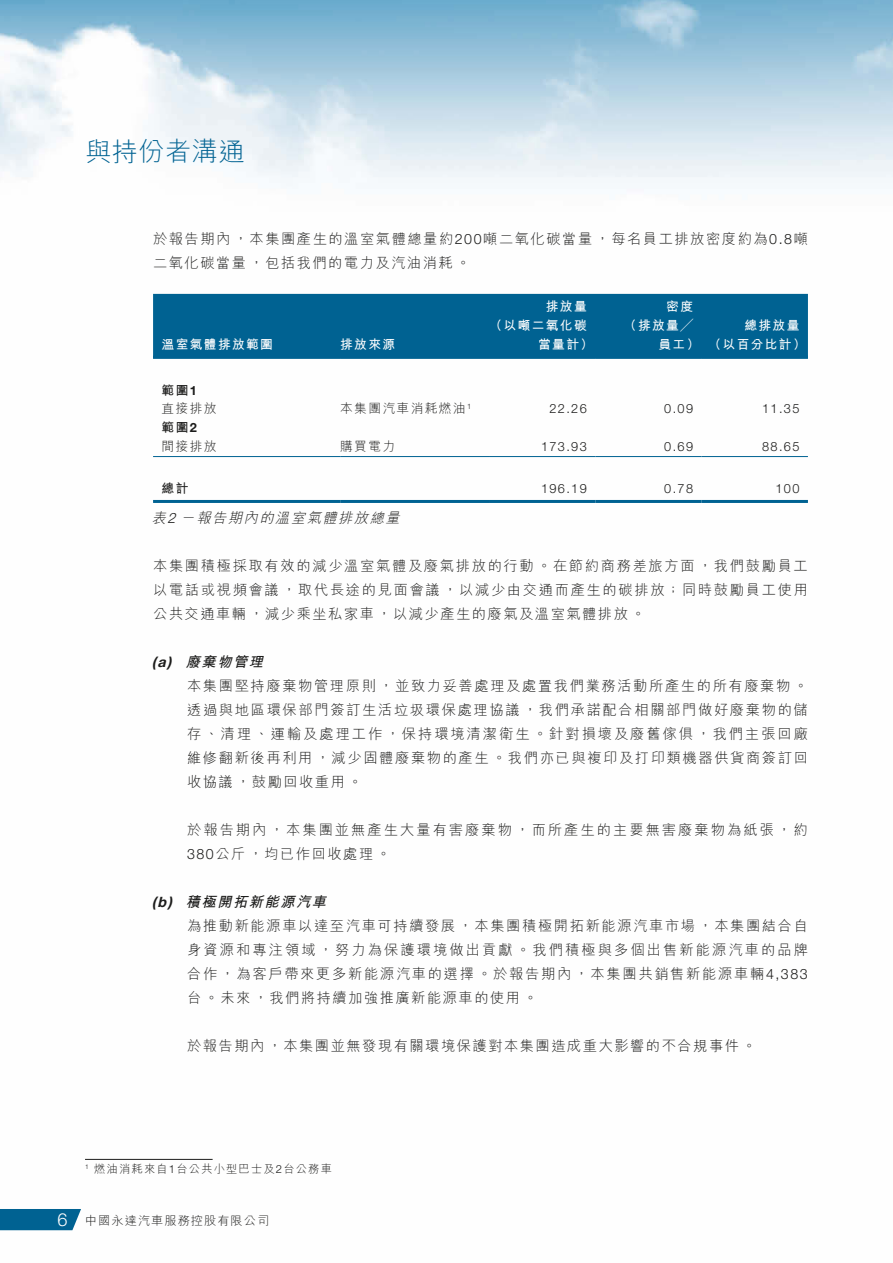
<style>
.page{position:relative;width:893px;height:1263px;background:#fff}
.page>*{position:absolute;margin:0;border:0;box-sizing:border-box;transform-origin:0 0}
.t1{font:300 26.25px "M Hei HK";letter-spacing:.015em;color:#006292}
.t2{font:300 14.25px/24px "M Hei HK";letter-spacing:.115em;color:#1c1c1b}
.t3{font:300 14.25px/24px "M Hei HK";letter-spacing:.145em;color:#1c1c1b}
.t4{font:italic 300 14.25px "M Hei HK";color:#1c1c1b}
.t5{font:700 12.75px/18.8px "M Hei HK";letter-spacing:.105em;color:#fff}
.t6{font:300 12.75px "Helvetica Neue LT Std";letter-spacing:.105em;color:#1c1c1b}
.t7{font:300 12.75px/18.8px "M Hei HK";letter-spacing:.105em;color:#1c1c1b}
.t8{font:700 12.75px "M Hei HK";color:#1c1c1b}
.t9{font:300 12px "M Hei HK";letter-spacing:.08em;color:#1c1c1b}
.t10{font:300 11.25px "M Hei HK";letter-spacing:.105em;color:#1c1c1b}
.s1{font-family:"Helvetica Neue LT Std"}
.s2{font-weight:700}
.s3{font-family:"Helvetica Neue LT Std";font-weight:700}
.s4{font-family:"Helvetica Neue LT Std";font-weight:700;font-style:italic}
.s5{font-weight:700;font-style:italic}
.s6{font-family:"Helvetica Neue LT Std";font-size:18px;color:#fff}
</style>
<div class="page">
<img style="left:0;top:0;width:893px;height:1231px">
<div style="left:0;top:1209px;width:81px;height:21px;background:#006292"></div>
<div style="left:153px;top:294px;width:655px;height:62px;background:#006292"></div>
<hr style="left:153px;top:356px;width:187px;height:3px;background:#006292">
<hr style="left:340px;top:356px;width:149px;height:3px;background:#006292">
<hr style="left:489px;top:356px;width:106px;height:3px;background:#006292">
<hr style="left:595px;top:356px;width:107px;height:3px;background:#006292">
<hr style="left:702px;top:356px;width:106px;height:3px;background:#006292">
<hr style="left:153px;top:456px;width:187px;height:1px;background:#006292">
<hr style="left:340px;top:456px;width:149px;height:1px;background:#006292">
<hr style="left:489px;top:456px;width:106px;height:1px;background:#006292">
<hr style="left:595px;top:456px;width:107px;height:1px;background:#006292">
<hr style="left:702px;top:456px;width:106px;height:1px;background:#006292">
<hr style="left:153px;top:500px;width:187px;height:3px;background:#006292">
<hr style="left:340px;top:500px;width:149px;height:3px;background:#006292">
<hr style="left:489px;top:500px;width:106px;height:3px;background:#006292">
<hr style="left:595px;top:500px;width:107px;height:3px;background:#006292">
<hr style="left:702px;top:500px;width:106px;height:3px;background:#006292">
<hr style="left:85px;top:1159px;width:128px;height:1px;background:#1c1c1b">
<h1 class="t1" style="left:85px;top:133px;width:161px">與持份者溝通</h1>
<p class="t2" style="left:153px;top:226px;width:656px">於報告期內，本集團產生的溫室氣體總量約<span class="s1">200</span>噸二氧化碳當量，每名員工排放密度約為<span class="s1">0.8</span>噸二氧化碳當量，包括我們的電力及汽油消耗。</p>
<p class="t5" style="left:162px;top:333px;width:113px">溫室氣體排放範圍</p>
<p class="t5" style="left:340px;top:333px;width:57px">排放來源</p>
<p class="t5" style="left:546px;top:296px;width:42px">排放量</p>
<p class="t5" style="left:489px;top:315px;width:99px">（以噸二氧化碳</p>
<p class="t5" style="left:538px;top:333px;width:57px">當量計）</p>
<p class="t5" style="left:666px;top:296px;width:28px">密度</p>
<p class="t5" style="left:624px;top:315px;width:71px">（排放量╱</p>
<p class="t5" style="left:658px;top:333px;width:42px">員工）</p>
<p class="t5" style="left:708px;top:315px;width:99px;text-indent:36px">總排放量（以百分比計）</p>
<p class="t7" style="left:162px;top:380px;width:57px"><span class="s2">範圍</span><span class="s3">1<br></span>直接排放</p>
<p class="t7" style="left:162px;top:417px;width:57px"><span class="s2">範圍</span><span class="s3">2<br></span>間接排放</p>
<p class="t7" style="left:340px;top:399px;width:133px">本集團汽車消耗燃油<sup>1</sup></p>
<p class="t6" style="left:549px;top:401px;width:39px">22.26</p>
<p class="t6" style="left:664px;top:401px;width:30px">0.09</p>
<p class="t6" style="left:762px;top:401px;width:39px">11.35</p>
<p class="t7" style="left:340px;top:436px;width:57px">購買電力</p>
<p class="t6" style="left:541px;top:438px;width:47px">173.93</p>
<p class="t6" style="left:664px;top:438px;width:30px">0.69</p>
<p class="t6" style="left:762px;top:438px;width:39px">88.65</p>
<p class="t8" style="left:162px;top:479px;width:28px">總計</p>
<p class="t6" style="left:541px;top:480px;width:47px">196.19</p>
<p class="t6" style="left:664px;top:480px;width:30px">0.78</p>
<p class="t6" style="left:775px;top:480px;width:25px">100</p>
<p class="t4" style="left:152px;top:508px;width:254px">表<span class="s1">2</span> －報告期內的溫室氣體排放總量</p>
<p class="t2" style="left:153px;top:554px;width:656px;text-align:justify">本集團積極採取有效的減少溫室氣體及廢氣排放的行動。在節約商務差旅方面，我們鼓勵員工以電話或視頻會議，取代長途的見面會議，以減少由交通而產生的碳排放；同時鼓勵員工使用公共交通車輛，減少乘坐私家車，以減少產生的廢氣及溫室氣體排放。</p>
<p class="t2" style="left:187px;top:650px;width:622px;text-indent:-35px"><span class="s4">(a)</span> <span class="s5">廢棄物管理<br></span>本集團堅持廢棄物管理原則，並致力妥善處理及處置我們業務活動所產生的所有廢棄物。透過與地區環保部門簽訂生活垃圾環保處理協議，我們承諾配合相關部門做好廢棄物的儲存、清理、運輸及處理工作，保持環境清潔衛生。針對損壞及廢舊傢俱，我們主張回廠維修翻新後再利用，減少固體廢棄物的產生。我們亦已與複印及打印類機器供貨商簽訂回收協議，鼓勵回收重用。</p>
<p class="t3" style="left:187px;top:817px;width:622px">於報告期內，本集團並無產生大量有害廢棄物，而所產生的主要無害廢棄物為紙張，約<br><span class="s1">380</span>公斤，均已作回收處理。</p>
<p class="t2" style="left:187px;top:890px;width:622px;text-indent:-35px"><span class="s4">(b)</span> <span class="s5">積極開拓新能源汽車<br></span>為推動新能源車以達至汽車可持續發展，本集團積極開拓新能源汽車市場，本集團結合自身資源和專注領域，努力為保護環境做出貢獻。我們積極與多個出售新能源汽車的品牌合作，為客戶帶來更多新能源汽車的選擇。於報告期內，本集團共銷售新能源車輛<span class="s1">4,383</span>台。未來，我們將持續加強推廣新能源車的使用。</p>
<p class="t2" style="left:187px;top:1033px;width:571px">於報告期內，本集團並無發現有關環境保護對本集團造成重大影響的不合規事件。</p>
<p class="t10" style="left:85px;top:1161px;width:248px"><sup>1</sup> 燃油消耗來自<span class="s1">1</span>台公共小型巴士及<span class="s1">2</span>台公務車</p>
<p class="t9" style="left:58px;top:1212px;width:213px"><span class="s6">6</span> 中國永達汽車服務控股有限公司</p>
</div>
